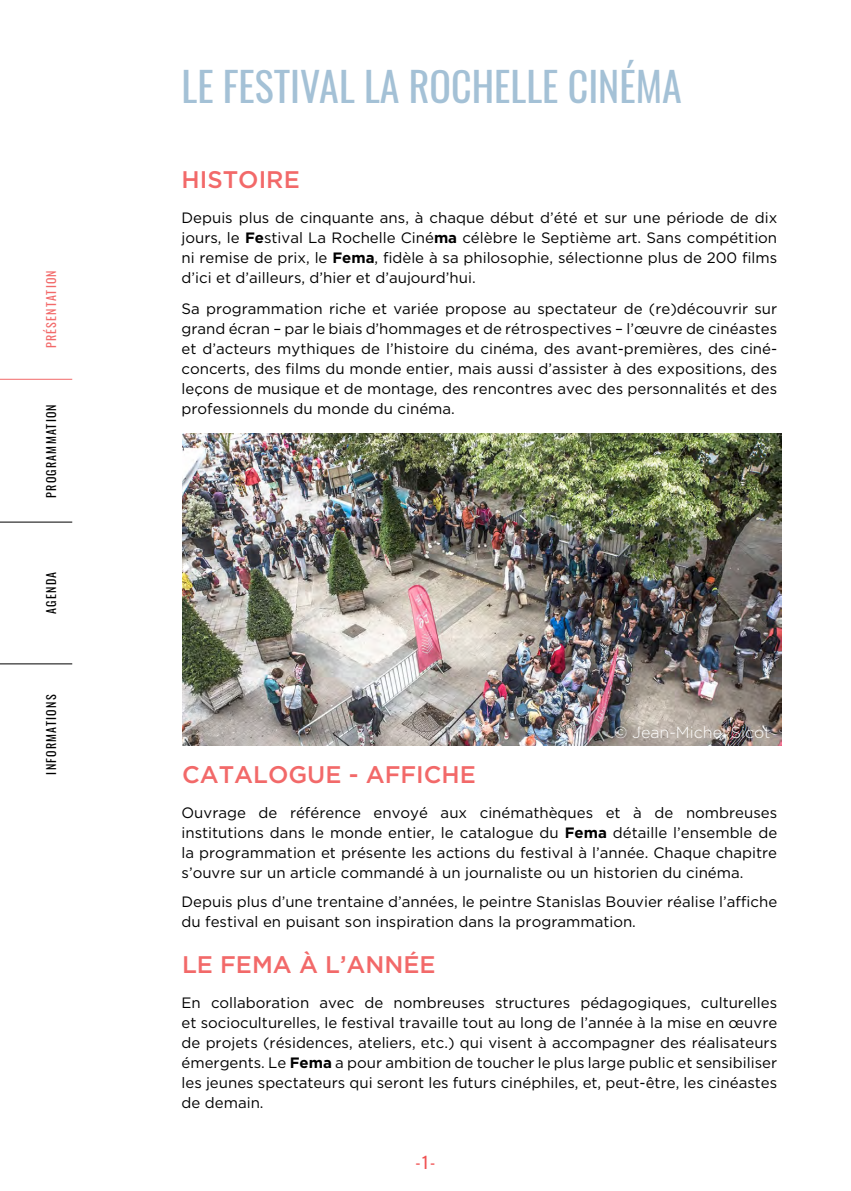
<style>
.page{position:relative;width:851px;height:1191px;background:#fff}
.page>*{position:absolute;margin:0;border:0;box-sizing:border-box;transform-origin:0 0}
.t1{font:40px "Oswald";color:#a4c1d6}
.t2{font:500 24px "Gotham";color:#f26969}
.t3{font:300 16px "Gotham";color:#fff}
.t4{font:16px "Oswald";color:#f05152}
.t5{font:15px/20px "Gotham";color:#000;text-align:justify}
.t6{font:12px "Oswald";letter-spacing:.1em;color:#000}
.t7{font:12px "Oswald";letter-spacing:.1em;color:#f26969}
.s1{font-weight:700}
</style>
<div class="page">
<hr style="left:0;top:521px;width:72px;height:1px;background:#000">
<hr style="left:0;top:663px;width:72px;height:1px;background:#000">
<hr style="left:0;top:379px;width:72px;height:1px;background:#f26969">
<img style="left:183px;top:433px;width:598px;height:312px">
<p class="t7" style="left:41px;top:348px;width:80px;rotate:-90deg">PRÉSENTATION</p>
<p class="t6" style="left:41px;top:498px;width:95px;rotate:-90deg">PROGRAMMATION</p>
<p class="t6" style="left:41px;top:614px;width:43px;rotate:-90deg">AGENDA</p>
<p class="t6" style="left:41px;top:774px;width:81px;rotate:-90deg">INFORMATIONS</p>
<h1 class="t1" style="left:181px;top:51px;width:501px">LE FESTIVAL LA ROCHELLE CINÉMA</h1>
<h2 class="t2" style="left:181px;top:164px;width:120px">HISTOIRE</h2>
<p class="t5" style="left:181px;top:207px;width:597px">Depuis plus de cinquante ans, à chaque début d’été et sur une période de dix jours, le <span class="s1">Fe</span>stival La Rochelle Ciné<span class="s1">ma</span> célèbre le Septième art. Sans compétition ni remise de prix, le <span class="s1">Fema</span>, fidèle à sa philosophie, sélectionne plus de 200 films d’ici et d’ailleurs, d’hier et d’aujourd’hui.</p>
<p class="t5" style="left:181px;top:298px;width:597px">Sa programmation riche et variée propose au spectateur de (re)découvrir sur grand écran – par le biais d’hommages et de rétrospectives – l’œuvre de cinéastes et d’acteurs mythiques de l’histoire du cinéma, des avant-premières, des ciné&shy;concerts, des films du monde entier, mais aussi d’assister à des expositions, des leçons de musique et de montage, des rencontres avec des personnalités et des professionnels du monde du cinéma.</p>
<h2 class="t2" style="left:182px;top:759px;width:295px">CATALOGUE - AFFICHE</h2>
<p class="t3" style="left:614px;top:722px;width:158px">© Jean-Michel Sicot</p>
<p class="t5" style="left:181px;top:802px;width:597px">Ouvrage de référence envoyé aux cinémathèques et à de nombreuses institutions dans le monde entier, le catalogue du <span class="s1">Fema</span> détaille l’ensemble de la programmation et présente les actions du festival à l’année. Chaque chapitre s’ouvre sur un article commandé à un journaliste ou un historien du cinéma.</p>
<p class="t5" style="left:181px;top:891px;width:597px">Depuis plus d’une trentaine d’années, le peintre Stanislas Bouvier réalise l’affiche du festival en puisant son inspiration dans la programmation.</p>
<h2 class="t2" style="left:182px;top:949px;width:251px">LE FEMA À L’ANNÉE</h2>
<p class="t5" style="left:181px;top:992px;width:597px">En collaboration avec de nombreuses structures pédagogiques, culturelles et socioculturelles, le festival travaille tout au long de l’année à la mise en œuvre de projets (résidences, ateliers, etc.) qui visent à accompagner des réalisateurs émergents. Le <span class="s1">Fema</span> a pour ambition de toucher le plus large public et sensibiliser les jeunes spectateurs qui seront les futurs cinéphiles, et, peut-être, les cinéastes de demain.</p>
<p class="t4" style="left:415px;top:1148px;width:21px">-1-</p>
</div>
